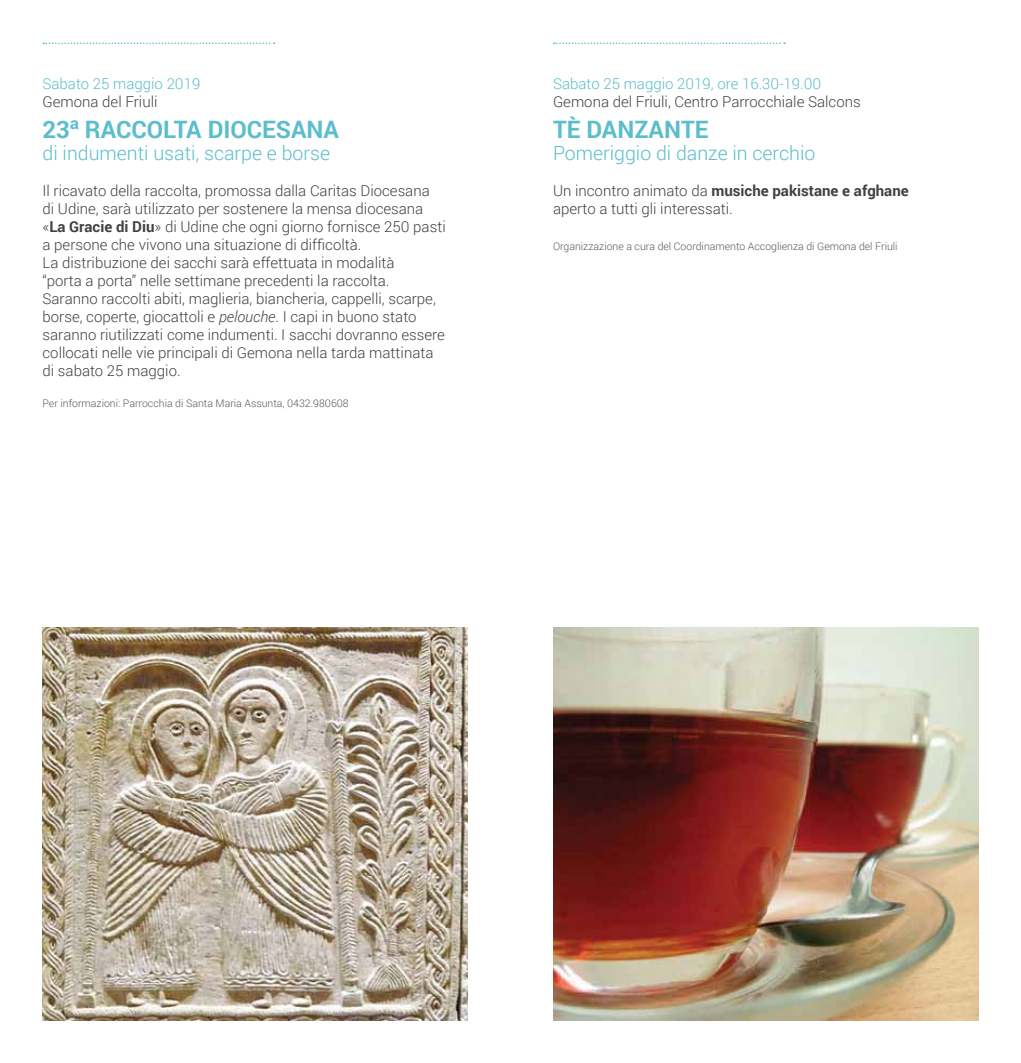
<style>
.page{position:relative;width:1021px;height:1063px;background:#fff}
.page>*{position:absolute;margin:0;border:0;box-sizing:border-box;transform-origin:0 0}
.t1{font:700 24px "Roboto";color:#5cbdcb}
.t2{font:300 19.5px "Roboto";color:#5cbdcb}
.t3{font:300 15px/18px "Roboto";color:#414042}
.t4{font:300 15px "Roboto";color:#5cbdcb}
.t5{font:300 10.5px "Roboto";color:#58595b}
.s1{font-weight:700}
.s2{font-style:italic}
</style>
<div class="page">
<svg style="left:43px;top:43px;width:232px;height:1px"></svg>
<svg style="left:554px;top:43px;width:231px;height:1px"></svg>
<img style="left:553px;top:627px;width:425px;height:393px">
<img style="left:43px;top:627px;width:425px;height:393px">
<p class="t4" style="left:43px;top:73px;width:159px">Sabato 25 maggio 2019</p>
<p class="t3" style="left:43px;top:92px;width:116px">Gemona del Friuli</p>
<h1 class="t1" style="left:43px;top:113px;width:298px">23<sup>a</sup> RACCOLTA DIOCESANA</h1>
<h2 class="t2" style="left:43px;top:140px;width:289px">di indumenti usati, scarpe e borse</h2>
<p class="t3" style="left:43px;top:181px;width:404px">Il ricavato della raccolta, promossa dalla Caritas Diocesana<br>di Udine, sarà utilizzato per sostenere la mensa diocesana «<span class="s1">La Gracie di Diu</span>» di Udine che ogni giorno fornisce 250 pasti a persone che vivono una situazione di difficoltà.<br>La distribuzione dei sacchi sarà effettuata in modalità<br>“porta a porta” nelle settimane precedenti la raccolta.<br>Saranno raccolti abiti, maglieria, biancheria, cappelli, scarpe, borse, coperte, giocattoli e <span class="s2">pelouche</span>. I capi in buono stato saranno riutilizzati come indumenti. I sacchi dovranno essere collocati nelle vie principali di Gemona nella tarda mattinata di sabato 25 maggio.</p>
<p class="t5" style="left:43px;top:396px;width:308px">Per informazioni: Parrocchia di Santa Maria Assunta, 0432.980608</p>
<p class="t4" style="left:553px;top:73px;width:270px">Sabato 25 maggio 2019, ore 16.30-19.00</p>
<p class="t3" style="left:553px;top:92px;width:309px">Gemona del Friuli, Centro Parrocchiale Salcons</p>
<h1 class="t1" style="left:553px;top:113px;width:157px">TÈ DANZANTE</h1>
<h2 class="t2" style="left:553px;top:140px;width:264px">Pomeriggio di danze in cerchio</h2>
<p class="t3" style="left:553px;top:181px;width:357px">Un incontro animato da <span class="s1">musiche pakistane e afghane </span>aperto a tutti gli interessati.</p>
<p class="t5" style="left:553px;top:239px;width:346px">Organizzazione a cura del Coordinamento Accoglienza di Gemona del Friuli</p>
</div>
